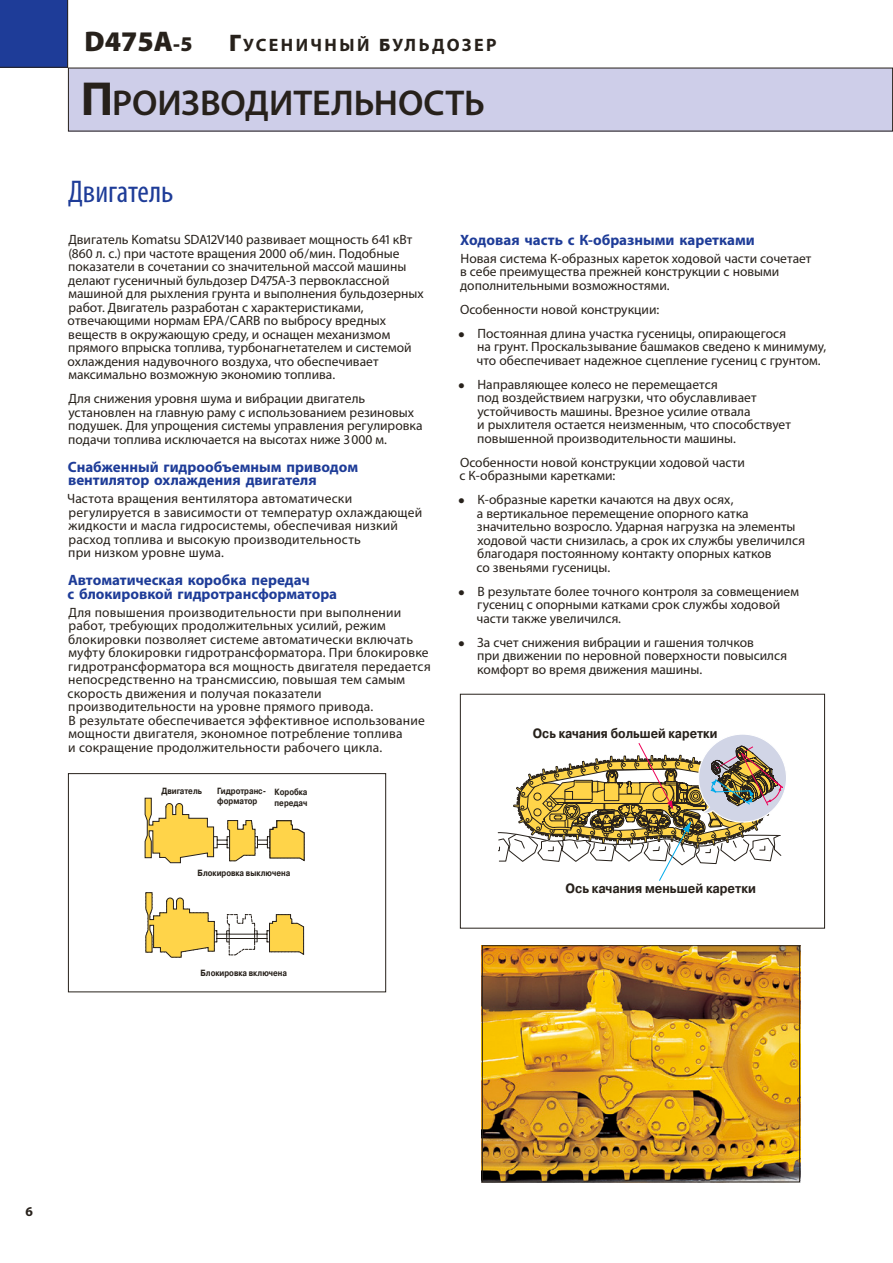
<style>
.page{position:relative;width:893px;height:1263px;background:#fff}
.page>*{position:absolute;margin:0;border:0;box-sizing:border-box;transform-origin:0 0}
.t1{font:600 36px "Myriad Pro";color:#27211b}
.t2{font:condensed 31.5px "Myriad Pro";color:#1e3c98}
.t3{font:900 28.5px "Myriad Pro";color:#27211b}
.t4{font:700 18px "Myriad Pro";letter-spacing:.14em;color:#27211b}
.t5{font:700 15px/13.5px "Myriad Pro";color:#1e3c98}
.t6{font:13.5px/13.5px "Myriad Pro";letter-spacing:.005em;color:#27211b}
.t7{font:700 13.5px "Pragmatica";color:#27211b;scale:.88 1}
.t8{font:700 13.5px "Pragmatica";color:#27211b;scale:.9 1}
.t9{font:700 13.5px "Myriad Pro";color:#27211b}
.t10{font:700 9px/10.1px "Pragmatica";color:#27211b;scale:.84 1}
.s1{font-size:21px}
.s2{font-weight:900;font-size:24px}
.s3{font-weight:900}
.s4{font-weight:700;font-size:48px}
.s5{font-size:24px}
</style>
<div class="page">
<div style="left:68px;top:68px;width:825px;height:63px;background:#cecee9"></div>
<div style="left:0;top:0;width:68px;height:68px;background:#1e3c98"></div>
<img style="left:484px;top:947px;width:314px;height:233px">
<div style="left:482px;top:945px;width:318px;height:237px;border:1px solid #27211b"></div>
<svg style="left:498px;top:734px;width:288px;height:147px"></svg>
<div style="left:460px;top:694px;width:365px;height:234px;border:1px solid #27211b"></div>
<svg style="left:145px;top:798px;width:160px;height:160px"></svg>
<div style="left:68px;top:773px;width:318px;height:219px;border:1px solid #27211b"></div>
<h3 class="t3" style="left:85px;top:22px;width:109px">D475A<span class="s1">-5</span></h3>
<h3 class="t4" style="left:229px;top:35px;width:269px"><span class="s2">Г</span>усеничный <span class="s3">б</span>ульдозер</h3>
<h1 class="t1" style="left:81px;top:83px;width:406px"><span class="s4">П</span>роизводительность</h1>
<h2 class="t2" style="left:68px;top:173px;width:107px">Двигатель</h2>
<p class="t6" style="left:68px;top:232px;width:358px">Двигатель Komatsu SDA12V140 развивает мощность 641 кВт (860 л. с.) при частоте вращения 2000 об/мин. Подобные показатели в сочетании со значительной массой машины делают гусеничный бульдозер D475A-3 первоклассной машиной для рыхления грунта и выполнения бульдозерных работ. Двигатель разработан с характеристиками, отвечающими нормам EPA/CARB по выбросу вредных веществ в окружающую среду, и оснащен механизмом прямого впрыска топлива, турбонагнетателем и системой охлаждения надувочного воздуха, что обеспечивает максимально возможную экономию топлива.</p>
<p class="t6" style="left:68px;top:391px;width:356px">Для снижения уровня шума и вибрации двигатель установлен на главную раму с использованием резиновых подушек. Для упрощения системы управления регулировка подачи топлива исключается на высотах ниже 3000 м.</p>
<p class="t5" style="left:68px;top:460px;width:292px">Снабженный гидрообъемным приводом вентилятор охлаждения двигателя</p>
<p class="t6" style="left:67px;top:491px;width:357px">Частота вращения вентилятора автоматически регулируется в зависимости от температур охлаждающей жидкости и масла гидросистемы, обеспечивая низкий расход топлива и высокую производительность<br>при низком уровне шума.</p>
<p class="t5" style="left:67px;top:574px;width:271px">Автоматическая коробка передач<br>с блокировкой гидротрансформатора</p>
<p class="t6" style="left:68px;top:605px;width:365px">Для повышения производительности при выполнении работ, требующих продолжительных усилий, режим блокировки позволяет системе автоматически включать муфту блокировки гидротрансформатора. При блокировке гидротрансформатора вся мощность двигателя передается непосредственно на трансмиссию, повышая тем самым скорость движения и получая показатели производительности на уровне прямого привода.<br>В результате обеспечивается эффективное использование мощности двигателя, экономное потребление топлива<br>и сокращение продолжительности рабочего цикла.</p>
<p class="t10" style="left:217px;top:786px;width:60px">Гидротранс&shy;форматор</p>
<p class="t10" style="left:162px;top:786px;width:50px">Двигатель</p>
<p class="t10" style="left:275px;top:787px;width:41px;line-height:10.8px">Коробка передач</p>
<p class="t10" style="left:198px;top:868px;width:112px">Блокировка выключена</p>
<p class="t5" style="left:460px;top:234px;width:296px">Ходовая часть с К‑образными каретками</p>
<p class="t6" style="left:460px;top:251px;width:353px">Новая система К‑образных кареток ходовой части сочетает в себе преимущества прежней конструкции с новыми дополнительными возможностями.</p>
<p class="t6" style="left:460px;top:302px;width:201px">Особенности новой конструкции:</p>
<p class="t6" style="left:476px;top:326px;width:351px;text-indent:-18px"><span class="s5">•</span> Постоянная длина участка гусеницы, опирающегося<br>на грунт. Проскальзывание башмаков сведено к минимуму, что обеспечивает надежное сцепление гусениц с грунтом.</p>
<p class="t6" style="left:477px;top:377px;width:315px;text-indent:-19px"><span class="s5">•</span> Направляющее колесо не перемещается<br>под воздействием нагрузки, что обуславливает устойчивость машины. Врезное усилие отвала<br>и рыхлителя остается неизменным, что способствует повышенной производительности машины.</p>
<p class="t6" style="left:460px;top:455px;width:287px">Особенности новой конструкции ходовой части с К‑образными каретками:</p>
<p class="t6" style="left:477px;top:493px;width:330px;text-indent:-18px"><span class="s5">•</span> К‑образные каретки качаются на двух осях,<br>а вертикальное перемещение опорного катка значительно возросло. Ударная нагрузка на элементы ходовой части снизилась, а срок их службы увеличился благодаря постоянному контакту опорных катков<br>со звеньями гусеницы.</p>
<p class="t6" style="left:476px;top:584px;width:324px;text-indent:-18px"><span class="s5">•</span> В результате более точного контроля за совмещением гусениц с опорными катками срок службы ходовой части также увеличился.</p>
<p class="t6" style="left:477px;top:635px;width:311px;text-indent:-19px"><span class="s5">•</span> За счет снижения вибрации и гашения толчков<br>при движении по неровной поверхности повысился комфорт во время движения машины.</p>
<p class="t7" style="left:533px;top:724px;width:211px">Ось качания большей каретки</p>
<p class="t8" style="left:565px;top:880px;width:213px">Ось качания меньшей каретки</p>
<p class="t10" style="left:200px;top:968px;width:105px">Блокировка включена</p>
<p class="t9" style="left:26px;top:1203px;width:9px">6</p>
</div>
